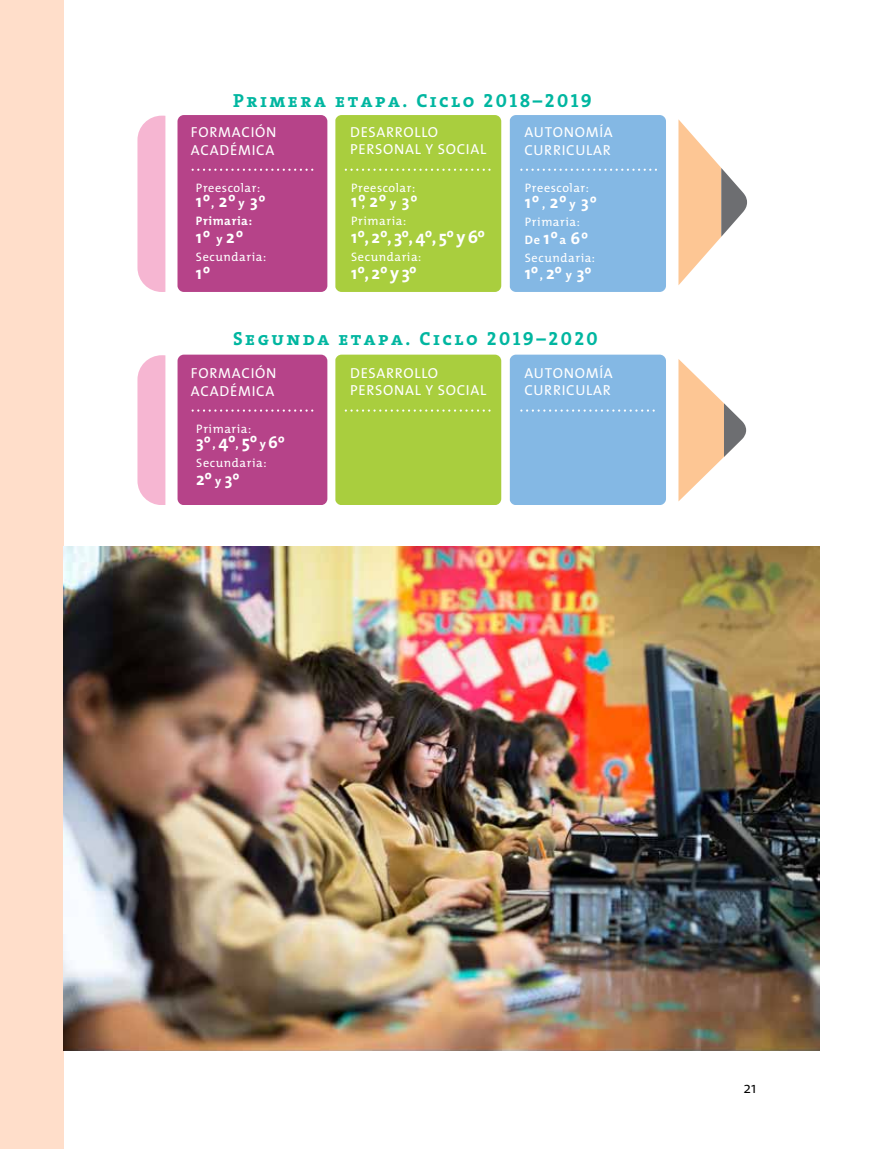
<style>
.page{position:relative;width:872px;height:1149px;background:#fff}
.page>*{position:absolute;margin:0;border:0;box-sizing:border-box;transform-origin:0 0}
.t1{font:19.05px "The Serif Bold Caps";letter-spacing:.13em;color:#00b6a0}
.t2{font:700 17.85px "The Mix";letter-spacing:.01em;color:#fff}
.t3{font:700 17.85px "The Mix";letter-spacing:-.04em;color:#fff}
.t4{font:700 16.8px "The Mix";color:#fff}
.t5{font:300 15.75px "The Sans";color:#000}
.t6{font:14.55px/17.4px "The Mix";letter-spacing:.05em;color:#fff}
.t7{font:12.3px/17.9px "The Mix";letter-spacing:.05em;color:#fff}
.t8{font:700 12.3px "The Mix";letter-spacing:.05em;color:#fff}
.s1{font-size:12.3px}
.s2{font-size:16.8px}
.s3{font-weight:700}
.s4{font-weight:700;font-size:17.85px}
.s5{font-weight:700;font-size:16.8px}
.s6{font-size:17.85px}
</style>
<div class="page">
<div style="left:0;top:0;width:63px;height:1148px;background:#ffdeca"></div>
<svg style="left:678px;top:359px;width:68px;height:142px"></svg>
<svg style="left:137px;top:355px;width:28px;height:149px;background:#f6bbd5"></svg>
<div style="left:335px;top:354px;width:166px;height:150px;background:#a9ce3e"></div>
<div style="left:510px;top:354px;width:156px;height:150px;background:#84b8e4"></div>
<div style="left:177px;top:354px;width:150px;height:150px;background:#b64389"></div>
<svg style="left:678px;top:119px;width:69px;height:166px"></svg>
<svg style="left:137px;top:116px;width:28px;height:176px;background:#f6bad5"></svg>
<div style="left:510px;top:115px;width:156px;height:177px;background:#84b8e4"></div>
<div style="left:177px;top:115px;width:150px;height:177px;background:#b64389"></div>
<div style="left:335px;top:115px;width:166px;height:177px;background:#a9ce3e"></div>
<img style="left:63px;top:546px;width:756px;height:504px">
<h1 class="t1" style="left:233px;top:84px;width:360px">Primera etapa. Ciclo 2018–2019</h1>
<p class="t6" style="left:191px;top:123px;width:87px">FORMACIÓN<br>ACADÉMICA</p>
<p class="t7" style="left:196px;top:178px;width:66px">Preescolar:</p>
<p class="t2" style="left:196px;top:186px;width:71px">1º<span class="s1">,</span> 2º <span class="s1">y</span> <span class="s2">3º</span></p>
<p class="t8" style="left:196px;top:211px;width:58px">Primaria:</p>
<p class="t2" style="left:196px;top:222px;width:49px">1º <span class="s1">y</span> 2º</p>
<p class="t7" style="left:196px;top:248px;width:72px">Secundaria:</p>
<p class="t2" style="left:196px;top:258px;width:16px">1º</p>
<p class="t6" style="left:350px;top:123px;width:138px">DESARROLLO<br>PERSONAL Y SOCIAL</p>
<p class="t7" style="left:351px;top:178px;width:66px">Preescolar:</p>
<p class="t2" style="left:351px;top:186px;width:68px">1º<span class="s1">,</span> 2º <span class="s1">y</span> <span class="s2">3º</span></p>
<p class="t7" style="left:351px;top:212px;width:57px">Primaria:</p>
<p class="t3" style="left:351px;top:222px;width:136px">1º, 2º, 3º, 4º, 5º y 6º</p>
<p class="t7" style="left:351px;top:248px;width:72px">Secundaria:</p>
<p class="t2" style="left:351px;top:258px;width:67px">1º, 2º y 3º</p>
<p class="t6" style="left:524px;top:123px;width:90px">AUTONOMÍA<br>CURRICULAR</p>
<p class="t7" style="left:525px;top:179px;width:66px">Preescolar:</p>
<p class="t2" style="left:525px;top:187px;width:74px">1º<span class="s1">,</span> 2º<span class="s1">y</span> <span class="s2">3º</span></p>
<p class="t7" style="left:525px;top:212px;width:72px">Primaria:<br><span class="s3">De</span> <span class="s4">1º</span><span class="s3">a</span> <span class="s5">6º<br></span>Secundaria:</p>
<p class="t2" style="left:525px;top:258px;width:68px">1º<span class="s1">,</span> 2º <span class="s1">y</span> <span class="s2">3º</span></p>
<h1 class="t1" style="left:233px;top:322px;width:366px">Segunda etapa. Ciclo 2019–2020</h1>
<p class="t6" style="left:191px;top:364px;width:87px">FORMACIÓN<br>ACADÉMICA</p>
<p class="t7" style="left:196px;top:419px;width:57px">Primaria:</p>
<p class="t4" style="left:196px;top:428px;width:90px">3º<span class="s1">,</span> <span class="s6">4º</span><span class="s1">,</span> <span class="s6">5º</span> <span class="s1">y</span>6º</p>
<p class="t7" style="left:196px;top:453px;width:72px">Secundaria:</p>
<p class="t2" style="left:196px;top:464px;width:45px">2º <span class="s1">y</span> <span class="s2">3º</span></p>
<p class="t6" style="left:350px;top:363px;width:138px">DESARROLLO<br>PERSONAL Y SOCIAL</p>
<p class="t6" style="left:524px;top:364px;width:90px">AUTONOMÍA<br>CURRICULAR</p>
<p class="t5" style="left:743px;top:1074px;width:14px">21</p>
</div>
